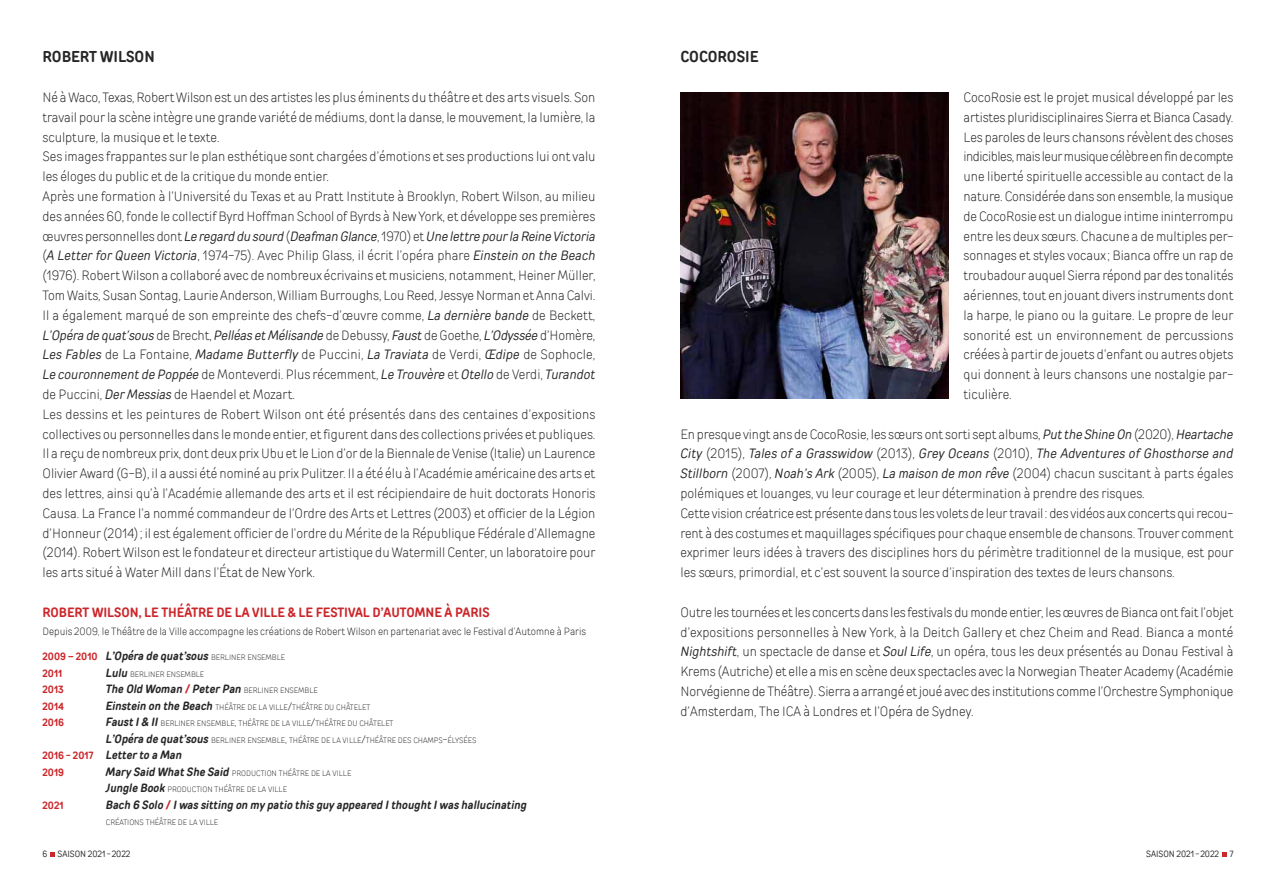
<style>
.page{position:relative;width:1276px;height:893px;background:#fff}
.page>*{position:absolute;margin:0;border:0;box-sizing:border-box;transform-origin:0 0}
.t1{font:700 15.75px "TT Rounds Condensed";color:#272526}
.t2{font:300 13.5px/19.8px "TT Rounds Condensed";color:#272526;text-align:justify}
.t3{font:700 13.5px "TT Rounds Condensed";color:#cc262a}
.t4{font:italic 700 12px "TT Rounds Condensed";color:#272526}
.t5{font:300 10.5px "TT Rounds Condensed";color:#272526}
.t6{font:700 10.5px "TT Rounds Condensed";color:#cc262a}
.t7{font:9px "TT Rounds Condensed";color:#272526}
.t8{font:300 7.8px/16.5px "TT Rounds Condensed";color:#272526}
.s1{font-weight:400;font-style:italic}
.s2{font-style:normal;font-size:10.5px;color:#cc262a}
.s3{font-weight:300;font-style:normal;font-size:7.8px}
.s4{font-weight:700;font-style:italic;font-size:12px}
.s5{font-style:normal;color:#cc262a}
.s6{font-size:10.5px}
</style>
<div class="page">
<svg style="left:50px;top:852px;width:5px;height:4px"></svg>
<svg style="left:1222px;top:852px;width:4px;height:4px"></svg>
<img style="left:680px;top:92px;width:268px;height:307px">
<p class="t1" style="left:43px;top:48px;width:114px">ROBERT WILSON</p>
<p class="t2" style="left:43px;top:89px;width:554px">Né à Waco, Texas, Robert Wilson est un des artistes les plus éminents du théâtre et des arts visuels. Son travail pour la scène intègre une grande variété de médiums, dont la danse, le mouvement, la lumière, la sculpture, la musique et le texte.</p>
<p class="t2" style="left:43px;top:148px;width:554px">Ses images frappantes sur le plan esthétique sont chargées d’émotions et ses productions lui ont valu les éloges du public et de la critique du monde entier.</p>
<p class="t2" style="left:43px;top:188px;width:554px">Après une formation à l’Université du Texas et au Pratt Institute à Brooklyn, Robert Wilson, au milieu des années 60, fonde le collectif Byrd Hoffman School of Byrds à New York, et développe ses premières œuvres personnelles dont <span class="s1">Le regard du sourd</span> (<span class="s1">Deafman Glance</span>, 1970) et <span class="s1">Une lettre pour la Reine Victoria </span>(<span class="s1">A Letter for Queen Victoria</span>, 1974-75). Avec Philip Glass, il écrit l’opéra phare <span class="s1">Einstein on the Beach </span>(1976). Robert Wilson a collaboré avec de nombreux écrivains et musiciens, notamment, Heiner Müller, Tom Waits, Susan Sontag, Laurie Anderson, William Burroughs, Lou Reed, Jessye Norman et Anna Calvi.<br>Il a également marqué de son empreinte des chefs-d’œuvre comme, <span class="s1">La dernière bande</span> de Beckett, <span class="s1">L’Opéra de quat’sous</span> de Brecht, <span class="s1">Pelléas et Mélisande</span> de Debussy, <span class="s1">Faust</span> de Goethe, <span class="s1">L’Odyssée</span> d’Homère, <span class="s1">Les Fables</span> de La Fontaine, <span class="s1">Madame Butterfly</span> de Puccini, <span class="s1">La Traviata</span> de Verdi, <span class="s1">Œdipe</span> de Sophocle, <span class="s1">Le couronnement de Poppée</span> de Monteverdi. Plus récemment, <span class="s1">Le Trouvère</span> et <span class="s1">Otello</span> de Verdi, <span class="s1">Turandot </span>de Puccini, <span class="s1">Der Messias</span> de Haendel et Mozart.</p>
<p class="t2" style="left:43px;top:405px;width:554px">Les dessins et les peintures de Robert Wilson ont été présentés dans des centaines d’expositions collectives ou personnelles dans le monde entier, et figurent dans des collections privées et publiques.</p>
<p class="t2" style="left:43px;top:445px;width:554px">Il a reçu de nombreux prix, dont deux prix Ubu et le Lion d’or de la Biennale de Venise (Italie) un Laurence Olivier Award (G-B), il a aussi été nominé au prix Pulitzer. Il a été élu à l’Académie américaine des arts et des lettres, ainsi qu’à l’Académie allemande des arts et il est récipiendaire de huit doctorats Honoris Causa. La France l’a nommé commandeur de l’Ordre des Arts et Lettres (2003) et officier de la Légion d’Honneur (2014); il est également officier de l’ordre du Mérite de la République Fédérale d’Allemagne (2014). Robert Wilson est le fondateur et directeur artistique du Watermill Center, un laboratoire pour les arts situé à Water Mill dans l’État de New York.</p>
<p class="t3" style="left:43px;top:604px;width:448px">ROBERT WILSON, LE THÉÂTRE DE LA VILLE &amp; LE FESTIVAL D’AUTOMNE À PARIS</p>
<p class="t5" style="left:43px;top:628px;width:545px">Depuis 2009, le Théâtre de la Ville accompagne les créations de Robert Wilson en partenariat avec le Festival d’Automne à Paris</p>
<p class="t4" style="left:43px;top:652px;width:244px"><span class="s2">2009 – 2010</span> L’Opéra de quat’sous <span class="s3">BERLINER ENSEMBLE</span></p>
<p class="t6" style="left:43px;top:667px;width:21px">2011</p>
<p class="t8" style="left:106px;top:667px;width:100px"><span class="s4">Lulu</span> BERLINER ENSEMBLE</p>
<p class="t6" style="left:43px;top:684px;width:23px">2013</p>
<p class="t4" style="left:106px;top:685px;width:213px">The Old Woman <span class="s5">/</span> Peter Pan <span class="s3">BERLINER ENSEMBLE</span></p>
<p class="t6" style="left:43px;top:700px;width:23px">2014</p>
<p class="t8" style="left:106px;top:700px;width:266px"><span class="s4">Einstein on the Beach</span> THÉÂTRE DE LA VILLE<span class="s6">/</span>THÉÂTRE DU CHÂTELET</p>
<p class="t6" style="left:43px;top:717px;width:23px">2016</p>
<p class="t8" style="left:106px;top:716px;width:372px"><span class="s4">Faust I &amp; II</span> BERLINER ENSEMBLE<span class="s6">,</span> THÉÂTRE DE LA VILLE<span class="s6">/</span>THÉÂTRE DU CHÂTELET<br><span class="s4">L’Opéra de quat’sous</span> BERLINER ENSEMBLE<span class="s6">,</span> THÉÂTRE DE LA VILLE<span class="s6">/</span>THÉÂTRE DES CHAMPS<span class="s6">-</span>ÉLYSÉES</p>
<p class="t4" style="left:43px;top:751px;width:141px"><span class="s2">2016 - 2017</span> Letter to a Man</p>
<p class="t6" style="left:43px;top:766px;width:23px">2019</p>
<p class="t8" style="left:106px;top:766px;width:247px"><span class="s4">Mary Said What She Said</span> PRODUCTION THÉÂTRE DE LA VILLE</p>
<p class="t8" style="left:106px;top:782px;width:183px"><span class="s4">Jungle Book</span> PRODUCTION THÉÂTRE DE LA VILLE</p>
<p class="t6" style="left:43px;top:799px;width:23px">2021</p>
<p class="t4" style="left:106px;top:800px;width:422px">Bach 6 Solo <span class="s5">/</span> I was sitting on my patio this guy appeared I thought I was hallucinating</p>
<p class="t8" style="left:106px;top:815px;width:114px">CRÉATIONS THÉÂTRE DE LA VILLE</p>
<p class="t7" style="left:43px;top:850px;width:89px">6 SAISON 2021 -2022</p>
<p class="t1" style="left:680px;top:48px;width:79px">COCOROSIE</p>
<p class="t2" style="left:963px;top:89px;width:271px">CocoRosie est le projet musical développé par les artistes pluridisciplinaires Sierra et Bianca Casady.<br>Les paroles de leurs chansons révèlent des choses indicibles, mais leur musique célèbre en fin de compte une liberté spirituelle accessible au contact de la nature. Considérée dans son ensemble, la musique de CocoRosie est un dialogue intime ininterrompu entre les deux sœurs. Chacune a de multiples per&shy;sonnages et styles vocaux ; Bianca offre un rap de troubadour auquel Sierra répond par des tonalités aériennes, tout en jouant divers instruments dont la harpe, le piano ou la guitare. Le propre de leur sonorité est un environnement de percussions créées à partir de jouets d’enfant ou autres objets qui donnent à leurs chansons une nostalgie par&shy;ticulière.</p>
<p class="t2" style="left:680px;top:425px;width:554px">En presque vingt ans de CocoRosie, les sœurs ont sorti sept albums, <span class="s1">Put the Shine On</span> (2020), <span class="s1">Heartache City</span> (2015), <span class="s1">Tales of a Grasswidow</span> (2013), <span class="s1">Grey Oceans</span> (2010), <span class="s1">The Adventures of Ghosthorse and Stillborn</span> (2007), <span class="s1">Noah’s Ark</span> (2005), <span class="s1">La maison de mon rêve</span> (2004) chacun suscitant à parts égales polémiques et louanges, vu leur courage et leur détermination à prendre des risques.</p>
<p class="t2" style="left:680px;top:504px;width:554px">Cette vision créatrice est présente dans tous les volets de leur travail: des vidéos aux concerts qui recou&shy;rent à des costumes et maquillages spécifiques pour chaque ensemble de chansons. Trouver comment exprimer leurs idées à travers des disciplines hors du périmètre traditionnel de la musique, est pour les sœurs, primordial, et c’est souvent la source d’inspiration des textes de leurs chansons.</p>
<p class="t2" style="left:680px;top:603px;width:554px">Outre les tournées et les concerts dans les festivals du monde entier, les œuvres de Bianca ont fait l’objet d’expositions personnelles à New York, à la Deitch Gallery et chez Cheim and Read. Bianca a monté <span class="s1">Nightshift</span>, un spectacle de danse et <span class="s1">Soul Life</span>, un opéra, tous les deux présentés au Donau Festival à Krems (Autriche) et elle a mis en scène deux spectacles avec la Norwegian Theater Academy (Académie Norvégienne de Théâtre). Sierra a arrangé et joué avec des institutions comme l’Orchestre Symphonique d’Amsterdam, The ICA à Londres et l’Opéra de Sydney.</p>
<p class="t7" style="left:1146px;top:850px;width:89px">SAISON 2021 -2022 7</p>
</div>
